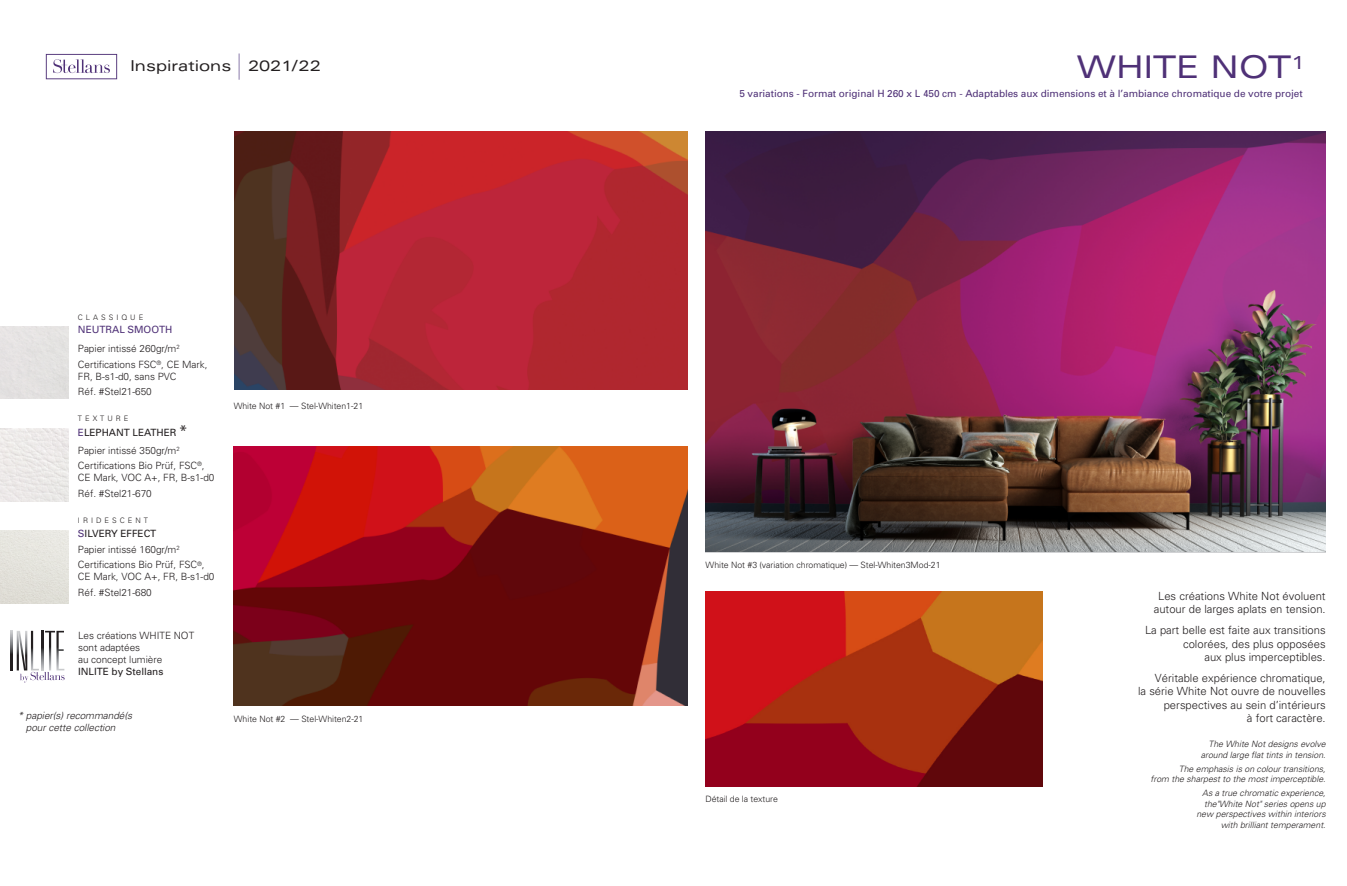
<style>
.page{position:relative;width:1347px;height:886px;background:#fff}
.page>*{position:absolute;margin:0;border:0;box-sizing:border-box;transform-origin:0 0}
.t1{font:expanded 31.25px "Univers";color:#4f3177}
.t2{font:expanded 15px "Univers";color:#231f20}
.t3{font:300 11.25px/13.5px "Univers";color:#231f20;text-align:right}
.t4{font:300 10px/12px "Univers";letter-spacing:-.005em;color:#231f20}
.t5{font:10px "Univers";letter-spacing:-.005em;color:#4f3177}
.t6{font:italic 300 10px/12px "Univers";letter-spacing:-.005em;color:#231f20}
.t7{font:10px "Univers";letter-spacing:-.005em;color:#231f20}
.t8{font:italic 300 8.75px/10.5px "Univers";color:#231f20;text-align:right}
.t9{font:300 8.75px "Univers";letter-spacing:-.005em;color:#231f20}
.t10{font:300 7.5px "Univers";letter-spacing:.4em;color:#231f20}
.s1{font-weight:400;color:#4f3177}
.s2{font-weight:400}
.s3{font-weight:400;font-size:15px}
</style>
<div class="page">
<svg style="left:46px;top:54px;width:71px;height:25px"></svg>
<hr style="left:238px;top:53px;width:2px;height:27px;background:#a295bb">
<img style="left:705px;top:131px;width:620px;height:420px">
<img style="left:234px;top:131px;width:453px;height:259px">
<img style="left:705px;top:592px;width:337px;height:195px">
<img style="left:234px;top:446px;width:453px;height:259px">
<img style="left:0;top:429px;width:68px;height:72px">
<img style="left:0;top:531px;width:68px;height:72px">
<svg style="left:11px;top:631px;width:2px;height:39px"></svg>
<svg style="left:17px;top:631px;width:48px;height:51px"></svg>
<h2 class="t2" style="left:130px;top:60px;width:192px">Inspirations 2021/22</h2>
<h1 class="t1" style="left:1076px;top:55px;width:230px">WHITE NOT<sup>1</sup></h1>
<p class="t10" style="left:78px;top:315px;width:67px">CLASSIQUE</p>
<p class="t4" style="left:78px;top:321px;width:103px;line-height:19.1px"><span class="s1">NEUTRAL SMOOTH<br></span>Papier intissé 260gr/m<sup>2</sup></p>
<p class="t4" style="left:78px;top:359px;width:131px">Certifications FSC<sup>®</sup>, CE Mark,<br>FR, B-s1-d0, sans PVC</p>
<p class="t4" style="left:78px;top:387px;width:75px">Réf. #Stel21-650</p>
<p class="t10" style="left:78px;top:416px;width:52px">TEXTURE</p>
<p class="t4" style="left:78px;top:424px;width:111px;line-height:18px"><span class="s1">E</span><span class="s2">LEPHANT LEATHER</span> <span class="s3">*<br></span>Papier intissé 350gr/m<sup>2</sup></p>
<p class="t4" style="left:78px;top:461px;width:138px">Certifications Bio Prüf, FSC<sup>®</sup>,<br>CE Mark, VOC A+, FR, B-s1-d0</p>
<p class="t4" style="left:78px;top:488px;width:75px">Réf. #Stel21-670</p>
<p class="t10" style="left:78px;top:517px;width:71px">IRIDESCENT</p>
<p class="t4" style="left:78px;top:527px;width:128px;line-height:15.5px"><span class="s1">S</span><span class="s2">ILVERY EFFECT<br></span>Papier intissé 160gr/m<sup>2<br></sup>Certifications Bio Prüf, FSC<sup>®</sup>,</p>
<p class="t4" style="left:78px;top:570px;width:138px;line-height:15.5px">CE Mark, VOC A+, FR, B-s1-d0<br>Réf. #Stel21-680</p>
<p class="t4" style="left:78px;top:630px;width:118px">Les créations WHITE NOT sont adaptées<br>au concept lumière</p>
<p class="t7" style="left:78px;top:668px;width:87px">INLITE by Stellans</p>
<p class="t6" style="left:26px;top:710px;width:108px;text-indent:-8px">* papier(s) recommandé(s pour cette collection</p>
<p class="t9" style="left:234px;top:403px;width:131px">White Not #1 — Stel-Whiten1-21</p>
<p class="t9" style="left:234px;top:715px;width:131px">White Not #2 — Stel-Whiten2-21</p>
<p class="t5" style="left:739px;top:90px;width:565px">5 variations - Format original H 260 x L 450 cm - Adaptables aux dimensions et à l’ambiance chromatique de votre projet</p>
<p class="t9" style="left:705px;top:561px;width:236px">White Not #3 (variation chromatique) — Stel-Whiten3Mod-21</p>
<p class="t9" style="left:705px;top:796px;width:74px">Détail de la texture</p>
<p class="t3" style="left:1153px;top:590px;width:173px;text-align:center">Les créations White Not évoluent autour de larges aplats en tension.</p>
<p class="t3" style="left:1145px;top:624px;width:182px">La part belle est faite aux transitions colorées, des plus opposées<br>aux plus imperceptibles.</p>
<p class="t3" style="left:1138px;top:672px;width:189px">Véritable expérience chromatique,<br>la série White Not ouvre de nouvelles perspectives au sein d’intérieurs<br>à fort caractère.</p>
<p class="t8" style="left:1200px;top:740px;width:126px">The White Not designs evolve around large flat tints in tension.</p>
<p class="t8" style="left:1150px;top:764px;width:177px">The emphasis is on colour transitions,<br>from the sharpest to the most imperceptible.</p>
<p class="t8" style="left:1196px;top:789px;width:131px">As a true chromatic experience, the"White Not" series opens up new perspectives within interiors with brilliant temperament.</p>
</div>
